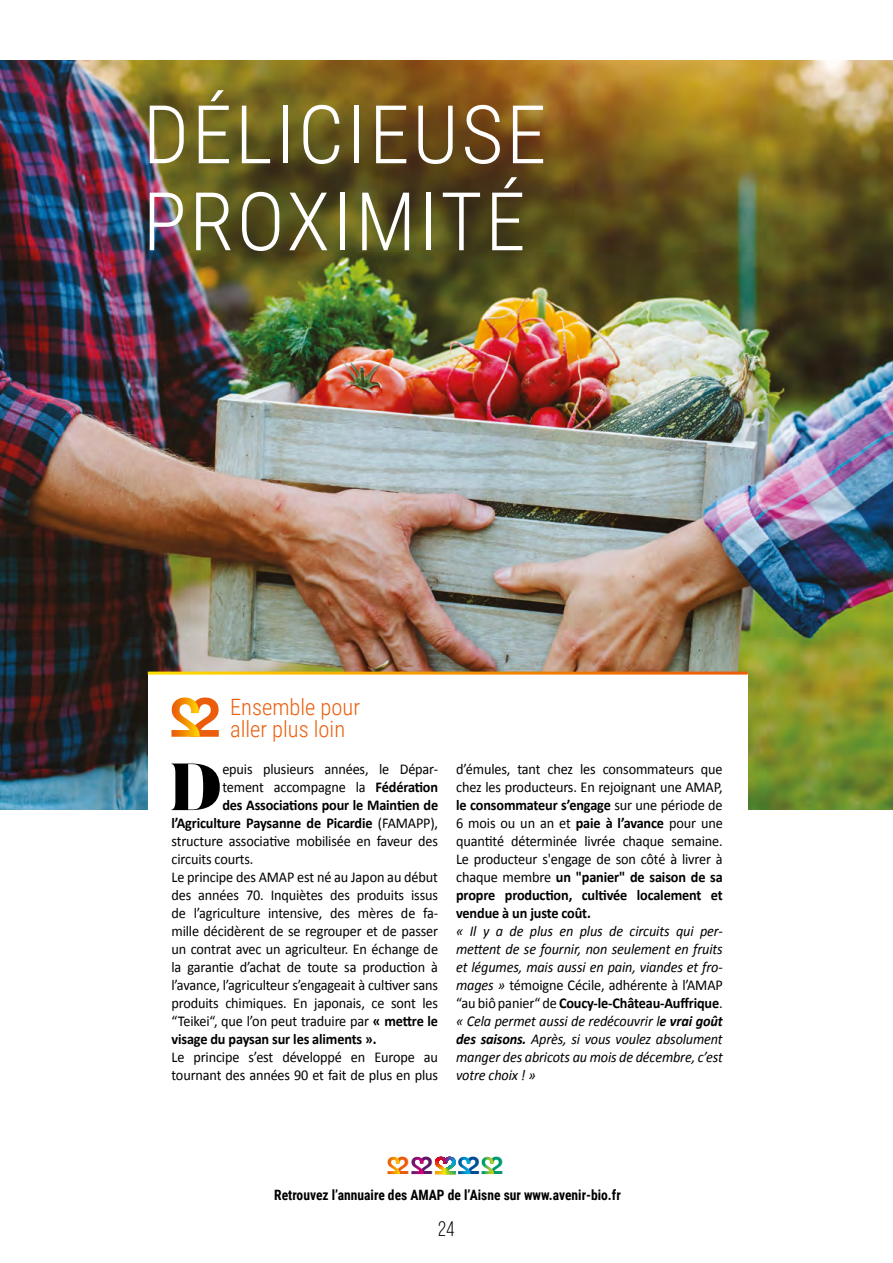
<style>
.page{position:relative;width:893px;height:1263px;background:#fff}
.page>*{position:absolute;margin:0;border:0;box-sizing:border-box;transform-origin:0 0}
.t1{font:300 81px/87px "Roboto Condensed";letter-spacing:.035em;color:#fff}
.t2{font:900 66.15px "Butler";color:#000}
.t3{font:700 55.05px "Helvetica Neue";color:#eb5d0b}
.t4{font:700 24.15px "Helvetica Neue";color:#eb5d0b}
.t5{font:700 24.15px "Helvetica Neue";color:#004b93}
.t6{font:300 22.5px "Roboto Condensed";color:#eb5d0b}
.t7{font:21px "Bebas Neue";color:#000}
.t8{font:15px/18px "Calibri";letter-spacing:-.01em;color:#000;scale:.95 1}
.t9{font:italic 15px/18px "Calibri";letter-spacing:-.01em;color:#000;text-align:justify;scale:.95 1}
.t10{font:700 15px "Calibri";letter-spacing:-.01em;color:#000;scale:.95 1}
.t11{font:700 14.25px "Roboto Condensed";color:#000;scale:.95 1}
.s1{font-weight:700}
.s2{font-weight:400}
.s3{font-style:normal}
.s4{font-weight:700;font-style:normal}
.s5{color:#5b1766}
.s6{color:#009970}
</style>
<div class="page">
<img style="left:0;top:61px;width:893px;height:748px">
<div style="left:148px;top:673px;width:600px;height:177px;background:#fff"></div>
<hr style="left:148px;top:672px;width:600px;height:3px;background:#fff">
<svg style="left:388px;top:1157px;width:12px;height:17px"></svg>
<svg style="left:482px;top:1157px;width:12px;height:17px"></svg>
<svg style="left:411px;top:1157px;width:13px;height:17px"></svg>
<svg style="left:435px;top:1157px;width:36px;height:17px"></svg>
<svg style="left:171px;top:697px;width:29px;height:40px"></svg>
<h1 class="t1" style="left:143px;top:88px;width:405px">DÉLICIEUSE<br>PROXIMITÉ</h1>
<h3 class="t3" style="left:189px;top:674px;width:32px">2</h3>
<h3 class="t6" style="left:230px;top:691px;width:132px">Ensemble pour</h3>
<h3 class="t6" style="left:230px;top:713px;width:117px">aller plus loin</h3>
<h2 class="t2" style="left:169px;top:745px;width:55px">D</h2>
<p class="t8" style="left:222px;top:760px;width:229px">epuis plusieurs années, le Dépar-</p>
<p class="t8" style="left:222px;top:778px;width:229px">tement accompagne la <span class="s1">Fédération</span></p>
<p class="t10" style="left:222px;top:795px;width:229px">des Associations pour le Maintien de</p>
<p class="t10" style="left:171px;top:813px;width:282px">l’Agriculture Paysanne de Picardie <span class="s2">(FAMAPP),</span></p>
<p class="t8" style="left:171px;top:832px;width:282px">structure associative mobilisée en faveur des</p>
<p class="t8" style="left:171px;top:850px;width:88px">circuits courts.</p>
<p class="t8" style="left:171px;top:868px;width:282px">Le principe des AMAP est né au Japon au début</p>
<p class="t8" style="left:171px;top:886px;width:282px">des années 70. Inquiètes des produits issus</p>
<p class="t8" style="left:171px;top:904px;width:282px">de l’agriculture intensive, des mères de fa-</p>
<p class="t8" style="left:171px;top:922px;width:282px">mille décidèrent de se regrouper et de passer</p>
<p class="t8" style="left:171px;top:940px;width:282px">un contrat avec un agriculteur. En échange de</p>
<p class="t8" style="left:171px;top:958px;width:282px">la garantie d’achat de toute sa production à</p>
<p class="t8" style="left:171px;top:976px;width:282px">l’avance, l’agriculteur s’engageait à cultiver sans</p>
<p class="t8" style="left:171px;top:994px;width:282px">produits chimiques. En japonais, ce sont les</p>
<p class="t8" style="left:171px;top:1012px;width:282px">“Teikei“, que l’on peut traduire par <span class="s1">« mettre le</span></p>
<p class="t10" style="left:171px;top:1029px;width:217px">visage du paysan sur les aliments ».</p>
<p class="t8" style="left:171px;top:1048px;width:282px">Le principe s’est développé en Europe au tournant des années 90 et fait de plus en plus</p>
<p class="t8" style="left:456px;top:760px;width:282px;text-align:justify">d’émules, tant chez les consommateurs que chez les producteurs. En rejoignant une AMAP, <span class="s1">le consommateur s’engage</span> sur une période de 6 mois ou un an et <span class="s1">paie à l’avance</span> pour une quantité déterminée livrée chaque semaine.<br>Le producteur s'engage de son côté à livrer à chaque membre <span class="s1">un "panier" de saison de sa propre production, cultivée localement et vendue à un juste coût.</span></p>
<p class="t9" style="left:456px;top:921px;width:282px">« Il y a de plus en plus de circuits qui per&shy;mettent de se fournir, non seulement en fruits et légumes, mais aussi en pain, viandes et fro&shy;mages » <span class="s3">témoigne Cécile, adhérente à l’AMAP “au biô panier“ de</span> <span class="s4">Coucy-le-Château-Auffrique</span><span class="s3">. </span>« Cela permet aussi de redécouvrir l<span class="s1">e vrai goût des saisons.</span> Après, si vous voulez absolument manger des abricots au mois de décembre, c’est votre choix ! »</p>
<h3 class="t4" style="left:395px;top:1146px;width:39px">2 <span class="s5">2</span></h3>
<h3 class="t5" style="left:466px;top:1146px;width:38px">2 <span class="s6">2</span></h3>
<p class="t11" style="left:274px;top:1184px;width:366px">Retrouvez l’annuaire des AMAP de l’Aisne sur www.avenir-bio.fr</p>
<h3 class="t7" style="left:438px;top:1217px;width:18px">24</h3>
</div>
